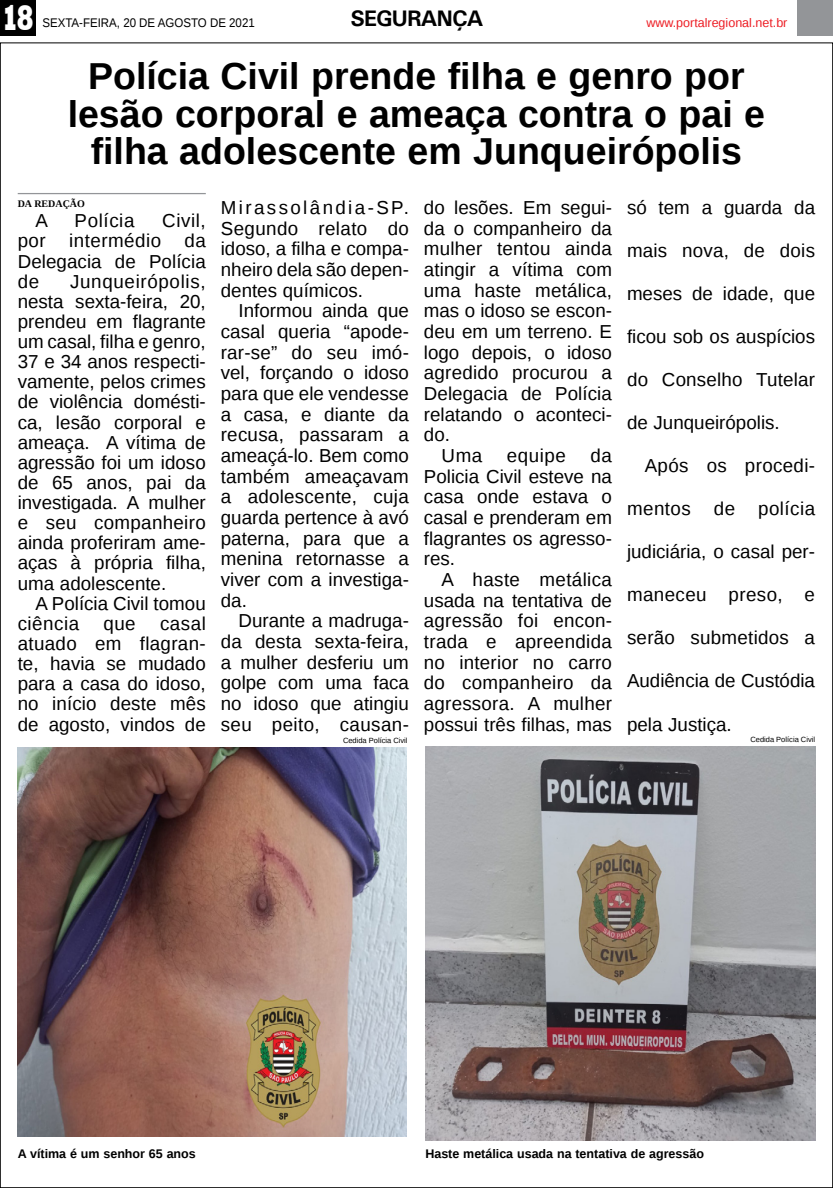
<style>
.page{position:relative;width:833px;height:1188px;background:#fff}
.page>*{position:absolute;margin:0;border:0;box-sizing:border-box;transform-origin:0 0}
.TÍTULO{font:700 37.5px/37.5px "Liberation Sans";color:#000;text-align:center}
.t1{font:800 36.12px "Rockwell";color:#fff;scale:.7 1}
.TITULO_PG{font:700 22.5px "Univers";letter-spacing:-.04em;color:#000}
.MATÉRIA{font:18.75px/20.6px "Liberation Sans";color:#000;text-align:justify}
.MATÉRIA-2{font:18.75px "Liberation Sans";letter-spacing:.025em;color:#000}
.MATÉRIA-3{font:18.75px "Liberation Sans";letter-spacing:.02em;color:#000}
.MATÉRIA-4{font:18.75px "Liberation Sans";letter-spacing:.03em;color:#000}
.LEGENDA{font:700 12.5px "Liberation Sans";color:#000}
.DATA_PG{font:12.5px "Liberation Sans";color:#000;scale:.92 1}
.DATA_PG-2{font:12.5px "Liberation Sans";color:#ed1d24}
.CRÉDITO_NOME{font:700 10px "Liberation Serif";color:#000}
.CRÉDITO_FOTO{font:7.5px "Liberation Sans";color:#000}
</style>
<div class="page">
<div style="left:0;top:0;width:35px;height:35px;background:#000"></div>
<div style="left:797px;top:0;width:36px;height:35px;background:#939598"></div>
<hr style="left:18px;top:193px;width:188px;height:1px;background:#939598">
<img style="left:18px;top:747px;width:388px;height:389px">
<img style="left:425px;top:746px;width:390px;height:394px">
<p class="t1" style="left:2px;top:-3px;width:48px">18</p>
<p class="DATA_PG" style="left:42px;top:15px;width:232px">SEXTA-FEIRA, 20 DE AGOSTO DE 2021</p>
<p class="TITULO_PG" style="left:350px;top:5px;width:135px">SEGURANÇA</p>
<p class="DATA_PG-2" style="left:646px;top:15px;width:143px">www.portalregional.net.br</p>
<p class="TÍTULO" style="left:68px;top:57px;width:699px">Polícia Civil prende filha e genro por lesão corporal e ameaça contra o pai e filha adolescente em Junqueirópolis</p>
<p class="CRÉDITO_NOME" style="left:18px;top:197px;width:69px">DA REDAÇÃO</p>
<p class="MATÉRIA" style="left:35px;top:211px;width:14px">A</p>
<p class="MATÉRIA-4" style="left:75px;top:210px;width:61px">Polícia</p>
<p class="MATÉRIA" style="left:18px;top:211px;width:190px;line-height:20.1px;text-indent:144px">Civil, por intermédio da Delegacia de Polícia de</p>
<p class="MATÉRIA" style="left:18px;top:272px;width:190px;line-height:20.1px;text-indent:52px">Junqueirópolis, nesta sexta-feira, 20, prendeu em flagrante um casal, filha e genro, 37 e 34 anos respecti&shy;vamente, pelos crimes de violência domésti&shy;ca, lesão corporal e ameaça. A vítima de agressão foi um idoso de 65 anos, pai da investigada. A mulher e seu companheiro ainda proferiram ame&shy;aças à própria filha, uma adolescente.</p>
<p class="MATÉRIA" style="left:18px;top:593px;width:189px;line-height:20.1px;text-indent:18px">A Polícia Civil tomou ciência</p>
<p class="MATÉRIA" style="left:18px;top:614px;width:190px;line-height:20.1px;text-indent:142px">casal atuado em flagran&shy;te, havia se mudado para a casa do idoso, no início deste mês de agosto, vindos de</p>
<p class="MATÉRIA" style="left:103px;top:613px;width:34px">que</p>
<p class="MATÉRIA" style="left:221px;top:198px;width:190px">Mirassolândia-SP.<br>Segundo relato do idoso, a filha e compa&shy;nheiro dela são depen&shy;dentes químicos.</p>
<p class="MATÉRIA" style="left:221px;top:301px;width:190px;text-indent:18px">Informou ainda que casal queria “apode&shy;rar-se” do seu imó&shy;vel, forçando o idoso para que ele vendesse a casa, e diante da recusa, passaram a ameaçá-lo. Bem como também ameaçavam a adolescente, cuja guarda pertence à avó paterna, para que a menina retornasse a viver com a investiga&shy;da.</p>
<p class="MATÉRIA" style="left:221px;top:611px;width:190px;text-indent:18px">Durante a madruga&shy;da desta sexta-feira, a mulher desferiu um golpe com uma faca no idoso que atingiu seu peito, causan-</p>
<p class="MATÉRIA" style="left:424px;top:198px;width:190px">do lesões. Em segui&shy;da o companheiro da mulher tentou ainda atingir a vítima com uma haste metálica, mas o idoso se escon&shy;deu em um terreno. E logo depois, o idoso agredido procurou a Delegacia de Polícia relatando o aconteci&shy;do.</p>
<p class="MATÉRIA" style="left:441px;top:446px;width:42px">Uma</p>
<p class="MATÉRIA" style="left:507px;top:446px;width:60px">equipe</p>
<p class="MATÉRIA" style="left:424px;top:446px;width:190px;text-indent:167px">da Policia Civil esteve na casa onde estava o casal e prenderam em flagrantes os agresso&shy;res.</p>
<p class="MATÉRIA" style="left:424px;top:569px;width:190px;text-indent:18px">A haste metálica usada na tentativa de agressão foi encon&shy;trada e apreendida no interior no carro do companheiro da agressora. A mulher possui três filhas, mas</p>
<p class="MATÉRIA" style="left:627px;top:198px;width:190px">só tem a guarda da</p>
<p class="MATÉRIA" style="left:627px;top:241px;width:189px">mais nova, de dois</p>
<p class="MATÉRIA" style="left:627px;top:284px;width:190px">meses de idade, que</p>
<p class="MATÉRIA" style="left:627px;top:327px;width:190px">ficou sob os auspícios</p>
<p class="MATÉRIA" style="left:627px;top:370px;width:190px">do Conselho Tutelar</p>
<p class="MATÉRIA" style="left:627px;top:413px;width:154px">de Junqueirópolis.</p>
<p class="MATÉRIA-3" style="left:644px;top:455px;width:172px">Após os procedi-</p>
<p class="MATÉRIA-2" style="left:627px;top:498px;width:190px">mentos de polícia</p>
<p class="MATÉRIA" style="left:627px;top:542px;width:190px">judiciária, o casal per-</p>
<p class="MATÉRIA-2" style="left:627px;top:584px;width:189px">maneceu preso, e</p>
<p class="MATÉRIA" style="left:627px;top:628px;width:189px">serão submetidos a</p>
<p class="MATÉRIA" style="left:627px;top:671px;width:189px">Audiência de Custódia</p>
<p class="MATÉRIA" style="left:627px;top:714px;width:106px">pela Justiça.</p>
<p class="CRÉDITO_FOTO" style="left:343px;top:736px;width:66px">Cedida Polícia Civil</p>
<p class="CRÉDITO_FOTO" style="left:750px;top:735px;width:66px">Cedida Polícia Civil</p>
<p class="LEGENDA" style="left:18px;top:1144px;width:180px">A vítima é um senhor 65 anos</p>
<p class="LEGENDA" style="left:425px;top:1144px;width:280px">Haste metálica usada na tentativa de agressão</p>
</div>
